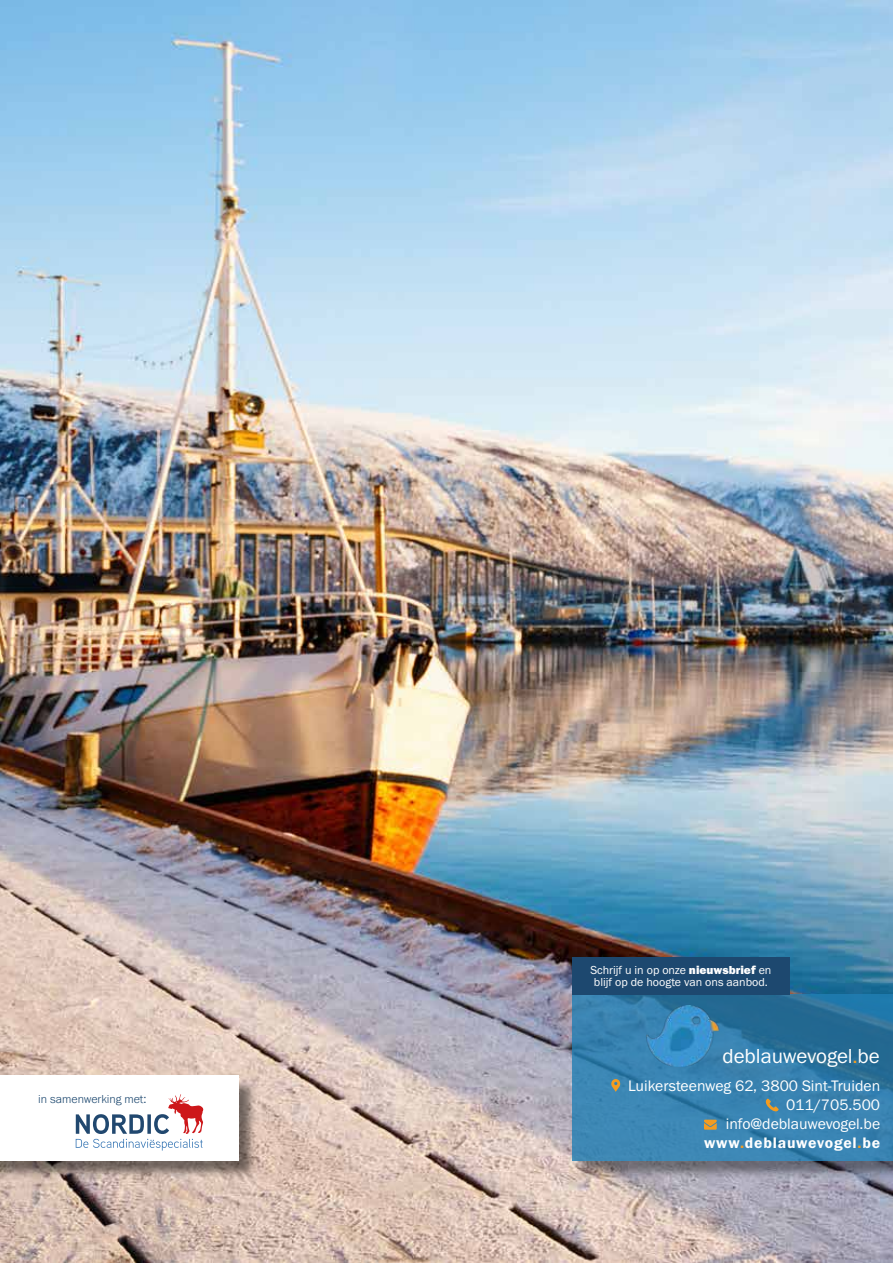
<style>
.page{position:relative;width:893px;height:1263px;background:#fff}
.page>*{position:absolute;margin:0;border:0;box-sizing:border-box;transform-origin:0 0}
.t1{font:21px "Franklin Gothic URW Boo";letter-spacing:-.01em;color:#fff}
.t2{font:15.75px/18.9px "Franklin Gothic URW Boo";color:#fff;text-align:right}
.t3{font:15.75px "Franklin Gothic URW Dem";letter-spacing:.05em;color:#fff}
.t4{font:12px/12px "Franklin Gothic URW Boo";color:#fff;text-align:center}
.t5{font:300 12px "Franklin Gothic URW";color:#1d486f}
.s1{font-family:"Franklin Gothic URW Hea"}
.s2{color:#f49c20}
</style>
<div class="page">
<img style="left:0;top:0;width:893px;height:1263px">
<div style="left:0;top:1078px;width:257px;height:102px;background:#000;opacity:.5"></div>
<div style="left:0;top:1076px;width:238px;height:85px;background:#fff"></div>
<div style="left:574px;top:997px;width:319px;height:182px;background:#000;opacity:.5"></div>
<svg style="left:572px;top:994px;width:321px;height:167px;background:#337daa"></svg>
<svg style="left:611px;top:1079px;width:10px;height:13px"></svg>
<img style="left:629px;top:1005px;width:107px;height:62px">
<svg style="left:766px;top:1098px;width:13px;height:14px"></svg>
<svg style="left:704px;top:1120px;width:13px;height:10px"></svg>
<div style="left:572px;top:957px;width:217px;height:37px;background:#1d486f"></div>
<svg style="left:76px;top:1094px;width:127px;height:56px"></svg>
<p class="t5" style="left:38px;top:1091px;width:110px">in samenwerking met:</p>
<p class="t4" style="left:590px;top:963px;width:183px">Schrijf u in op onze <span class="s1">nieuwsbrief</span> en blijf op de hoogte van ons aanbod.</p>
<h1 class="t1" style="left:723px;top:1042px;width:159px">deblauwevogel<span class="s2">.</span>be</h1>
<p class="t2" style="left:628px;top:1076px;width:254px">Luikersteenweg 62, 3800 Sint-Truiden<br>011/705.500 info@deblauwevogel.be</p>
<p class="t3" style="left:704px;top:1133px;width:178px">www<span class="s2">.</span>deblauwevogel<span class="s2">.</span>be</p>
</div>
